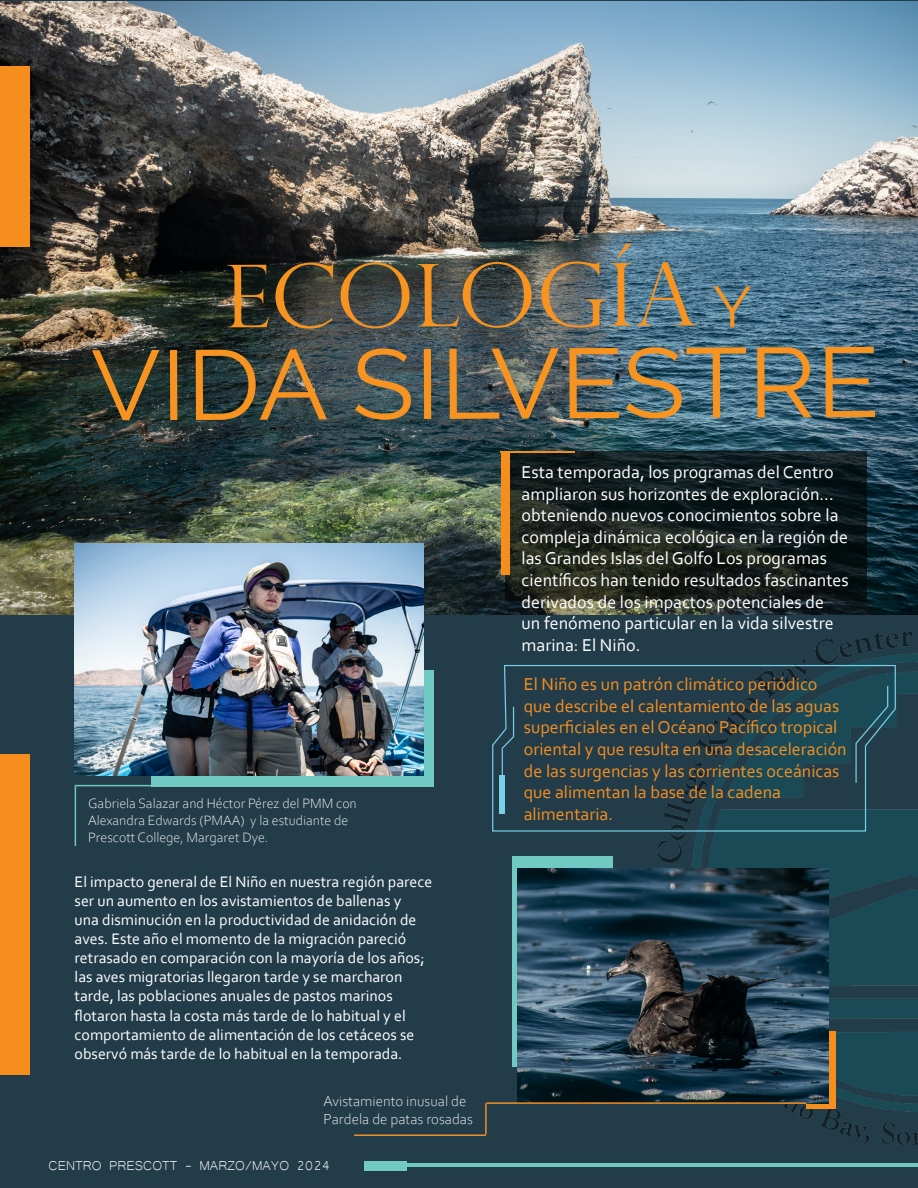
<style>
.page{position:relative;width:918px;height:1188px;background:#fff}
.page>*{position:absolute;margin:0;border:0;box-sizing:border-box;transform-origin:0 0}
.t1{font:98.85px "Raleway";letter-spacing:-.005em;color:#f79321;scale:1.05 1}
.t2{font:300 86.85px "Perpetua Titling";letter-spacing:-.005em;color:#f79321;scale:1.05 1}
.t3{font:57.6px "Raleway";color:#f79321;scale:1.05 1}
.t4{font:18px/21.6px "Corbel";color:#fff}
.t5{font:18px/21.6px "Corbel";color:#f68f20}
.t6{font:16.65px "Microsoft Yi Baiti";color:#fff}
.t7{font:15.9px/19px "Corbel";color:#fff}
.t8{font:300 15.15px/18.1px "Corbel";color:#fff}
.t9{font:300 14.25px/17.1px "Corbel";color:#fff}
</style>
<div class="page">
<div style="left:1px;top:0;width:917px;height:1188px;background:#223c4a"></div>
<div style="left:512px;top:857px;width:101px;height:210px;background:#71c9c4"></div>
<div style="left:151px;top:670px;width:282px;height:117px;background:#71c9c4"></div>
<div style="left:0;top:754px;width:29px;height:321px;background:#f68e1e"></div>
<img style="left:631px;top:614px;width:287px;height:531px">
<div style="left:806px;top:1032px;width:30px;height:77px;background:#f68e1e"></div>
<svg style="left:492px;top:664px;width:405px;height:168px"></svg>
<div style="left:499px;top:776px;width:6px;height:38px;background:#76d0e8"></div>
<svg style="left:855px;top:685px;width:34px;height:99px"></svg>
<hr style="left:403px;top:1163px;width:515px;height:3px;background:#71c9c4">
<div style="left:365px;top:1161px;width:42px;height:10px;background:#71c9c4"></div>
<img style="left:518px;top:868px;width:311px;height:235px">
<img style="left:0;top:2px;width:918px;height:612px">
<svg style="left:505px;top:451px;width:361px;height:150px"></svg>
<div style="left:501px;top:451px;width:9px;height:123px;background:#f68e1e"></div>
<hr style="left:501px;top:451px;width:74px;height:1px;background:#f68e1e">
<img style="left:75px;top:543px;width:348px;height:233px">
<div style="left:0;top:66px;width:29px;height:181px;background:#f68e1e"></div>
<hr style="left:487px;top:1102px;width:319px;height:2px;background:#f68f20">
<hr style="left:485px;top:1103px;width:2px;height:31px;background:#f68f20">
<hr style="left:354px;top:1135px;width:132px;height:1px;background:#f68f20">
<hr style="left:75px;top:785px;width:261px;height:1px;background:#71c9c4">
<hr style="left:75px;top:786px;width:1px;height:60px;background:#71c9c4">
<p class="t2" style="left:224px;top:243px;width:452px">ECOLOGía</p>
<p class="t3" style="left:713px;top:274px;width:38px">Y</p>
<p class="t1" style="left:91px;top:327px;width:753px">VIDA SILVESTRE</p>
<p class="t9" style="left:88px;top:794px;width:270px">Gabriela Salazar and Héctor Pérez del PMM con<br>Alexandra Edwards (PMAA) y la estudiante de<br>Prescott College, Margaret Dye.</p>
<p class="t7" style="left:75px;top:872px;width:359px">El impacto general de El Niño en nuestra región parece ser un aumento en los avistamientos de ballenas y<br>una disminución en la productividad de anidación de aves. Este año el momento de la migración pareció retrasado en comparación con la mayoría de los años; las aves migratorias llegaron tarde y se marcharon tarde, las poblaciones anuales de pastos marinos flotaron hasta la costa más tarde de lo habitual y el comportamiento de alimentación de los cetáceos se observó más tarde de lo habitual en la temporada.</p>
<p class="t8" style="left:324px;top:1092px;width:151px">Avistamiento inusual de<br>Pardela de patas rosadas</p>
<p class="t6" style="left:49px;top:1156px;width:283px">CENTRO PRESCOTT - MARZO/MAYO 2024</p>
<p class="t4" style="left:522px;top:461px;width:329px">Esta temporada, los programas del Centro ampliaron sus horizontes de exploración... obteniendo nuevos conocimientos sobre la compleja dinámica ecológica en la región de las Grandes Islas del Golfo Los programas científicos han tenido resultados fascinantes derivados de los impactos potenciales de<br>un fenómeno particular en la vida silvestre marina: El Niño.</p>
<p class="t5" style="left:524px;top:673px;width:325px">El Niño es un patrón climático periódico que describe el calentamiento de las aguas superficiales en el Océano Pacífico tropical oriental y que resulta en una desaceleración de las surgencias y las corrientes oceánicas que alimentan la base de la cadena alimentaria.</p>
</div>
